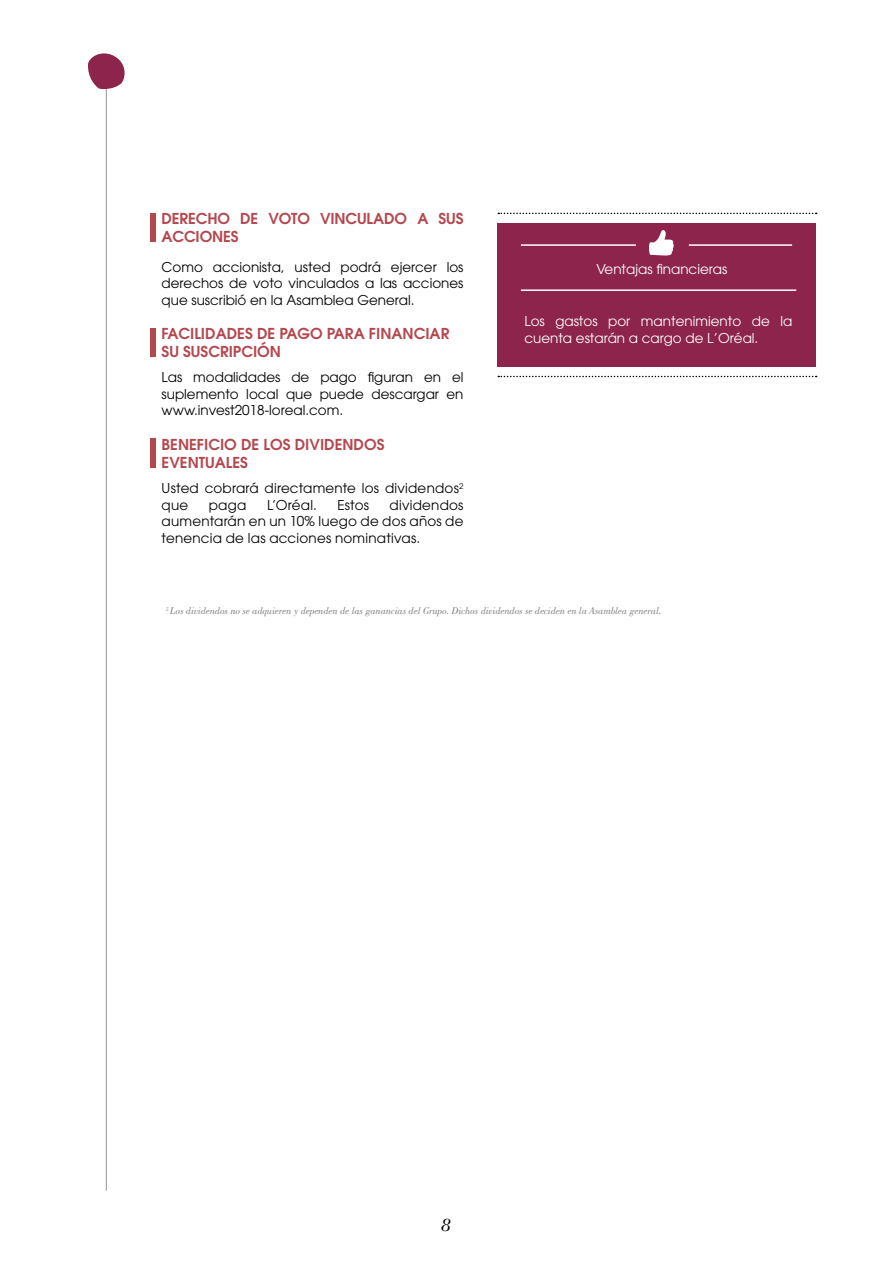
<style>
.page{position:relative;width:893px;height:1263px;background:#fff}
.page>*{position:absolute;margin:0;border:0;box-sizing:border-box;transform-origin:0 0}
.t1{font:italic 19.5px "Bodoni BT";color:#000}
.t2{font:600 15px/18px "ITC Avant Garde Std";color:#b4484f}
.t3{font:13.5px/16.5px "ITC Avant Garde Std";color:#000;text-align:justify}
.t4{font:13.5px/16.5px "ITC Avant Garde Std";color:#fff}
.t5{font:italic 10.5px "Bodoni BT";letter-spacing:-.01em;color:#808285}
</style>
<div class="page">
<hr style="left:106px;top:82px;width:1px;height:1109px;background:#939598">
<div style="left:150px;top:213px;width:5px;height:29px;background:#b4484f"></div>
<div style="left:150px;top:328px;width:5px;height:29px;background:#b4484f"></div>
<div style="left:150px;top:438px;width:5px;height:30px;background:#b4484f"></div>
<svg style="left:88px;top:53px;width:37px;height:36px"></svg>
<svg style="left:498px;top:213px;width:319px;height:1px"></svg>
<svg style="left:498px;top:376px;width:319px;height:1px"></svg>
<div style="left:497px;top:224px;width:319px;height:143px;background:#8c244b"></div>
<hr style="left:521px;top:244px;width:115px;height:2px;background:#fff">
<hr style="left:521px;top:289px;width:275px;height:2px;background:#fff">
<hr style="left:689px;top:244px;width:103px;height:2px;background:#fff">
<svg style="left:649px;top:230px;width:25px;height:25px"></svg>
<p class="t2" style="left:162px;top:210px;width:303px">DERECHO DE VOTO VINCULADO A SUS<br>ACCIONES</p>
<p class="t3" style="left:162px;top:258px;width:303px">Como accionista, usted podrá ejercer los derechos de voto vinculados a las acciones que suscribió en la Asamblea General.</p>
<p class="t2" style="left:162px;top:324px;width:289px">FACILIDADES DE PAGO PARA FINANCIAR<br>SU SUSCRIPCIÓN</p>
<p class="t3" style="left:162px;top:369px;width:303px">Las modalidades de pago figuran en el suplemento local que puede descargar en www.invest2018-loreal.com.</p>
<p class="t2" style="left:162px;top:435px;width:224px">BENEFICIO DE LOS DIVIDENDOS<br>EVENTUALES</p>
<p class="t3" style="left:162px;top:480px;width:303px">Usted cobrará directamente los dividendos<sup>2 </sup>que</p>
<p class="t3" style="left:209px;top:496px;width:39px">paga</p>
<p class="t3" style="left:267px;top:496px;width:51px">L’Oréal.</p>
<p class="t3" style="left:337px;top:496px;width:33px">Estos</p>
<p class="t3" style="left:162px;top:496px;width:303px;text-indent:228px">dividendos aumentarán en un 10% luego de dos años de tenencia de las acciones nominativas.</p>
<p class="t4" style="left:596px;top:260px;width:132px">Ventajas financieras</p>
<p class="t4" style="left:524px;top:313px;width:269px">Los gastos por mantenimiento de la cuenta estarán a cargo de L’Oréal.</p>
<p class="t5" style="left:166px;top:605px;width:497px"><sup>5</sup> Los dividendos no se adquieren y dependen de las ganancias del Grupo. Dichos dividendos se deciden en la Asamblea general.</p>
<h1 class="t1" style="left:442px;top:1212px;width:11px">8</h1>
</div>
